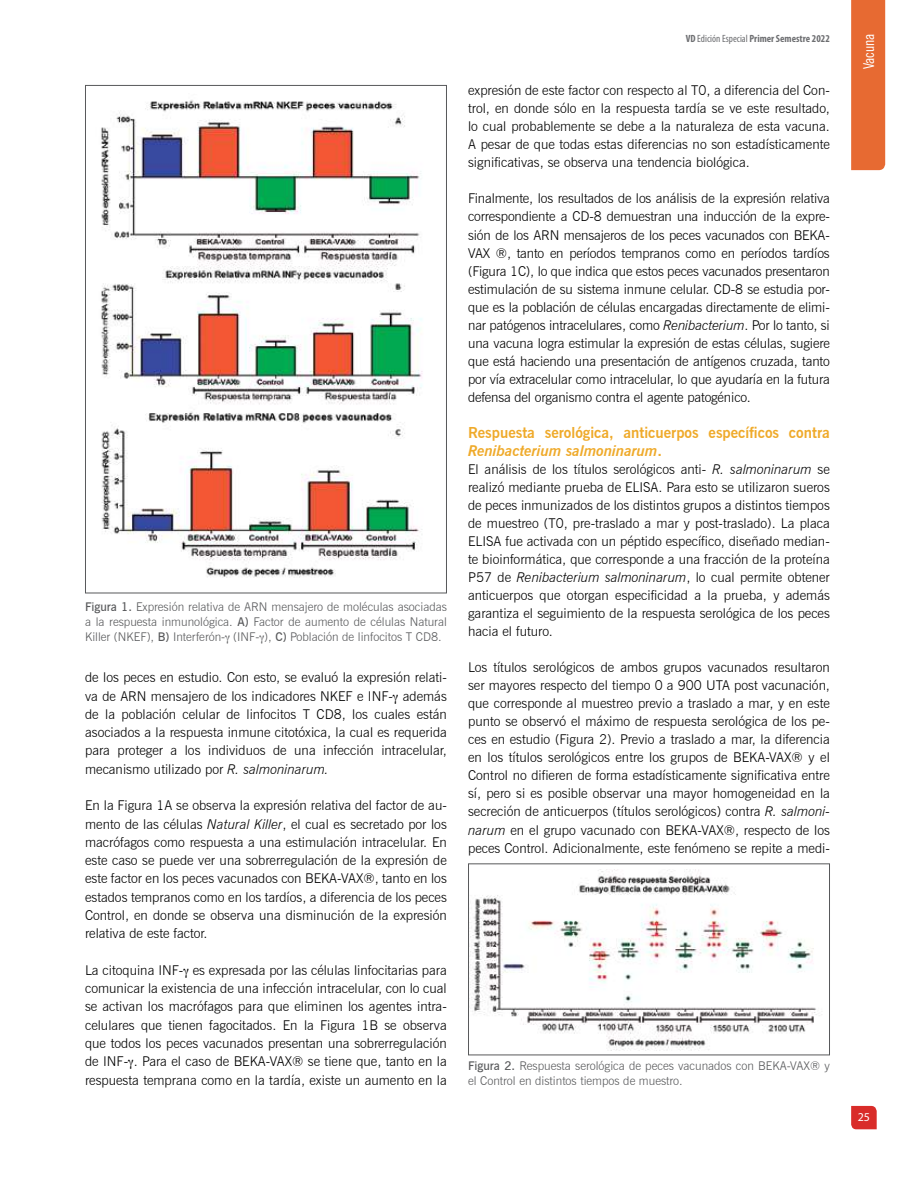
<style>
.page{position:relative;width:915px;height:1191px;background:#fff}
.page>*{position:absolute;margin:0;border:0;box-sizing:border-box;transform-origin:0 0}
.t1{font:700 15px/18px "News Gothic BT";color:#efaa2b}
.t2{font:condensed 15px "News Gothic BT";letter-spacing:-.01em;color:#fff}
.t3{font:300 13.5px/18px "News Gothic BT";color:#000;text-align:justify}
.t4{font:300 12px/15px "News Gothic BT";color:#58595b;text-align:justify}
.t5{font:12px "Myriad Pro";color:#fff}
.t6{font:700 condensed 10.5px "Myriad Pro";color:#6d6e71}
.s1{font-weight:600}
.s2{font-style:italic}
.s3{font-weight:400}
</style>
<div class="page">
<svg style="left:851px;top:1106px;width:25px;height:23px"></svg>
<img style="left:101px;top:100px;width:322px;height:478px">
<img style="left:470px;top:870px;width:352px;height:181px">
<div style="left:468px;top:863px;width:361px;height:192px;border:1px solid #58595b"></div>
<div style="left:851px;top:0;width:33px;height:170px;background:#e76a32"></div>
<p class="t4" style="left:85px;top:599px;width:363px"><span class="s1">Figura 1.</span> Expresión relativa de ARN mensajero de moléculas asociadas a la respuesta inmunológica. <span class="s1">A)</span> Factor de aumento de células Natural Killer (NKEF), <span class="s1">B)</span> Interferón- (INF- ), <span class="s1">C)</span> Población de linfocitos T CD8.</p>
<p class="t3" style="left:85px;top:668px;width:363px">de los peces en estudio. Con esto, se evaluó la expresión relati&shy;va de ARN mensajero de los indicadores NKEF e INF- además de la población celular de linfocitos T CD8, los cuales están asociados a la respuesta inmune citotóxica, la cual es requerida para proteger a los individuos de una infección intracelular, mecanismo utilizado por <span class="s2">R. salmoninarum.</span></p>
<p class="t3" style="left:85px;top:796px;width:363px">En la Figura 1A se observa la expresión relativa del factor de au&shy;mento de las células <span class="s2">Natural Killer</span>, el cual es secretado por los macrófagos como respuesta a una estimulación intracelular. En este caso se puede ver una sobrerregulación de la expresión de este factor en los peces vacunados con BEKA-VAX®, tanto en los estados tempranos como en los tardíos, a diferencia de los peces Control, en donde se observa una disminución de la expresión relativa de este factor.</p>
<p class="t3" style="left:85px;top:961px;width:363px">La citoquina INF- es expresada por las células linfocitarias para comunicar la existencia de una infección intracelular, con lo cual se activan los macrófagos para que eliminen los agentes intra&shy;celulares que tienen fagocitados. En la Figura 1B se observa que todos los peces vacunados presentan una sobrerregulación de INF- . Para el caso de BEKA-VAX® se tiene que, tanto en la respuesta temprana como en la tardía, existe un aumento en la</p>
<p class="t6" style="left:685px;top:32px;width:146px">VD <span class="s3">Edición Especial</span> Primer Semestre 2022</p>
<p class="t3" style="left:468px;top:81px;width:363px">expresión de este factor con respecto al T0, a diferencia del Con&shy;trol, en donde sólo en la respuesta tardía se ve este resultado, lo cual probablemente se debe a la naturaleza de esta vacuna.<br>A pesar de que todas estas diferencias no son estadísticamente significativas, se observa una tendencia biológica.</p>
<p class="t3" style="left:468px;top:190px;width:363px">Finalmente, los resultados de los análisis de la expresión relativa correspondiente a CD-8 demuestran una inducción de la expre&shy;sión de los ARN mensajeros de los peces vacunados con BEKA-VAX ®, tanto en períodos tempranos como en períodos tardíos (Figura 1C), lo que indica que estos peces vacunados presentaron estimulación de su sistema inmune celular. CD-8 se estudia por&shy;que es la población de células encargadas directamente de elimi&shy;nar patógenos intracelulares, como <span class="s2">Renibacterium</span>. Por lo tanto, si una vacuna logra estimular la expresión de estas células, sugiere que está haciendo una presentación de antígenos cruzada, tanto por vía extracelular como intracelular, lo que ayudaría en la futura defensa del organismo contra el agente patogénico.</p>
<p class="t1" style="left:468px;top:423px;width:363px">Respuesta serológica, anticuerpos específicos contra<br><span class="s2">Renibacterium salmoninarum</span>.</p>
<p class="t3" style="left:468px;top:460px;width:363px">El análisis de los títulos serológicos anti- <span class="s2">R. salmoninarum</span> se realizó mediante prueba de ELISA. Para esto se utilizaron sueros de peces inmunizados de los distintos grupos a distintos tiempos de muestreo (T0, pre-traslado a mar y post-traslado). La placa ELISA fue activada con un péptido específico, diseñado median&shy;te bioinformática, que corresponde a una fracción de la proteína P57 de <span class="s2">Renibacterium salmoninarum</span>, lo cual permite obtener anticuerpos que otorgan especificidad a la prueba, y además garantiza el seguimiento de la respuesta serológica de los peces hacia el futuro.</p>
<p class="t3" style="left:468px;top:658px;width:363px">Los títulos serológicos de ambos grupos vacunados resultaron ser mayores respecto del tiempo 0 a 900 UTA post vacunación, que corresponde al muestreo previo a traslado a mar, y en este punto se observó el máximo de respuesta serológica de los pe&shy;ces en estudio (Figura 2). Previo a traslado a mar, la diferencia en los títulos serológicos entre los grupos de BEKA-VAX® y el Control no difieren de forma estadísticamente significativa entre sí, pero si es posible observar una mayor homogeneidad en la secreción de anticuerpos (títulos serológicos) contra <span class="s2">R. salmoni&shy;narum</span> en el grupo vacunado con BEKA-VAX®, respecto de los peces Control. Adicionalmente, este fenómeno se repite a medi-</p>
<p class="t4" style="left:468px;top:1057px;width:363px"><span class="s1">Figura 2.</span> Respuesta serológica de peces vacunados con BEKA-VAX® y el Control en distintos tiempos de muestro.</p>
<p class="t2" style="left:859px;top:69px;width:37px;rotate:-90deg">Vacuna</p>
<p class="t5" style="left:857px;top:1109px;width:14px">25</p>
</div>
